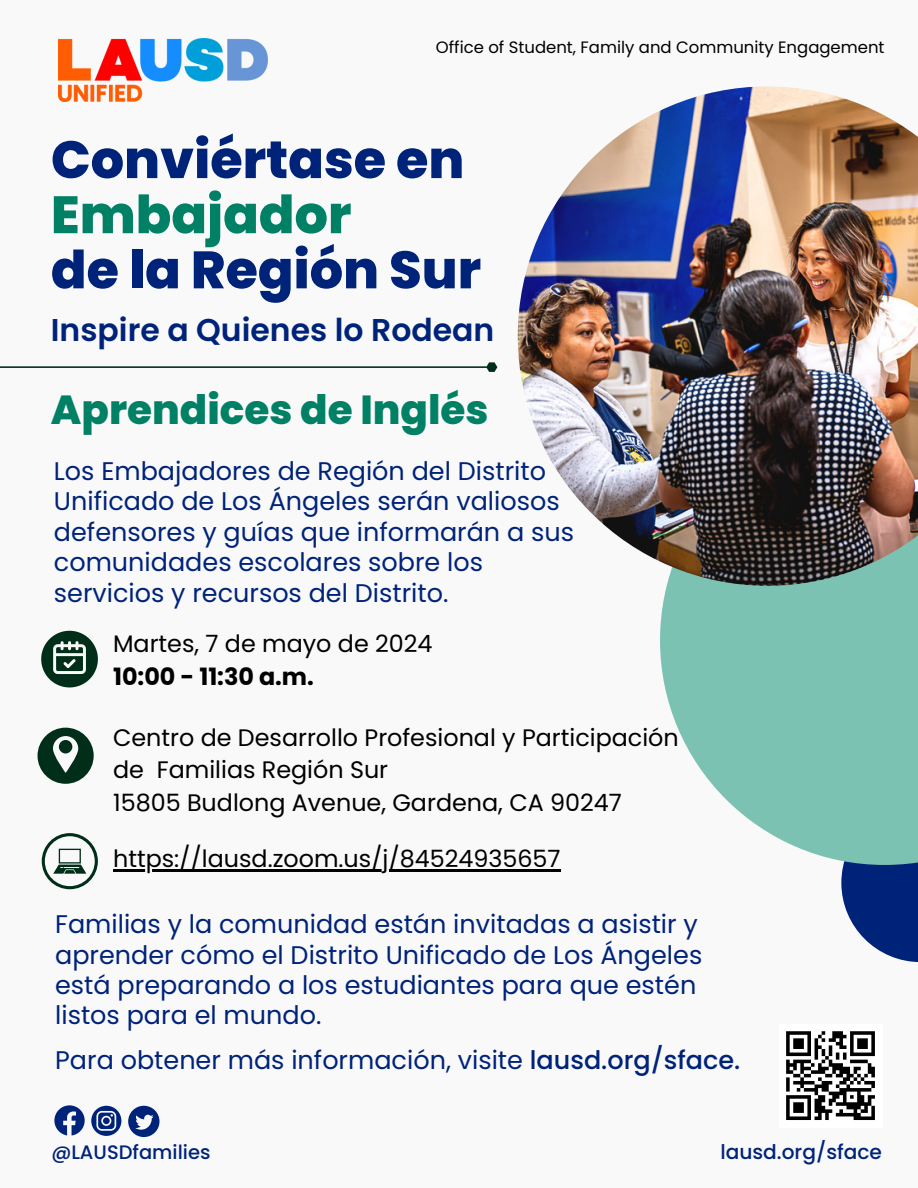
<style>
.page{position:relative;width:918px;height:1188px;background:#f9f9f9}
.page>*{position:absolute;margin:0;border:0;box-sizing:border-box;transform-origin:0 0}
.t1{font:800 52.5px "Poppins";color:#00237a}
.t2{font:800 52.5px "Poppins";color:#008064}
.t3{font:800 40.5px "Poppins";color:#008064}
.t4{font:600 31.5px "Poppins";color:#00237a}
.t5{font:25.5px/30.3px "Poppins";color:#00237a}
.t6{font:23.85px/32.7px "Poppins";color:#000}
.t7{font:700 23.85px "Poppins";color:#000}
.t8{font:500 20.1px "Poppins";color:#00237a}
.t9{font:500 19.5px "Poppins";color:#00237a}
.t10{font:16.5px "Poppins";color:#000}
.s1{font-weight:500}
</style>
<div class="page">
<img style="left:59px;top:39px;width:208px;height:63px">
<svg style="left:0;top:362px;width:497px;height:10px"></svg>
<svg style="left:841px;top:865px;width:77px;height:97px;fill:#00237a"></svg>
<div style="left:660px;top:416px;width:258px;height:449px;background:#7bc2b2"></div>
<img style="left:518px;top:86px;width:400px;height:500px">
<svg style="left:41px;top:631px;width:56px;height:56px"></svg>
<svg style="left:38px;top:728px;width:56px;height:56px"></svg>
<svg style="left:42px;top:833px;width:56px;height:56px"></svg>
<div style="left:779px;top:1024px;width:103px;height:103px;background:#fff"></div>
<svg style="left:786px;top:1031px;width:89px;height:89px"></svg>
<svg style="left:854px;top:1116px;width:21px;height:4px"></svg>
<svg style="left:128px;top:1106px;width:31px;height:31px"></svg>
<svg style="left:91px;top:1106px;width:30px;height:30px"></svg>
<svg style="left:54px;top:1105px;width:31px;height:31px"></svg>
<hr style="left:113px;top:869px;width:448px;height:2px;background:#000">
<p class="t10" style="left:436px;top:36px;width:450px">Office of Student, Family and Community Engagement</p>
<h1 class="t1" style="left:51px;top:123px;width:415px">Conviértase en</h1>
<h1 class="t2" style="left:51px;top:178px;width:302px">Embajador</h1>
<h1 class="t1" style="left:51px;top:233px;width:432px">de la Región Sur</h1>
<p class="t4" style="left:51px;top:307px;width:445px">Inspire a Quienes lo Rodean</p>
<h2 class="t3" style="left:51px;top:382px;width:439px">Aprendices de Inglés</h2>
<p class="t5" style="left:54px;top:456px;width:522px">Los Embajadores de Región del Distrito Unificado de Los Ángeles serán valiosos defensores y guías que informarán a sus comunidades escolares sobre los servicios y recursos del Distrito.</p>
<p class="t6" style="left:113px;top:627px;width:321px">Martes, 7 de mayo de 2024</p>
<p class="t7" style="left:113px;top:660px;width:202px">10:00 - 11:30 a.m.</p>
<p class="t6" style="left:113px;top:721px;width:567px">Centro de Desarrollo Profesional y Participación de Familias Región Sur<br>15805 Budlong Avenue, Gardena, CA 90247</p>
<p class="t6" style="left:113px;top:842px;width:449px">https://lausd.zoom.us/j/84524935657</p>
<p class="t5" style="left:55px;top:909px;width:649px">Familias y la comunidad están invitadas a asistir y aprender cómo el Distrito Unificado de Los Ángeles está preparando a los estudiantes para que estén listos para el mundo.</p>
<p class="t5" style="left:55px;top:1045px;width:687px">Para obtener más información, visite <span class="s1">lausd.org/sface.</span></p>
<p class="t9" style="left:51px;top:1139px;width:161px">@LAUSDfamilies</p>
<p class="t8" style="left:720px;top:1138px;width:163px">lausd.org/sface</p>
</div>
